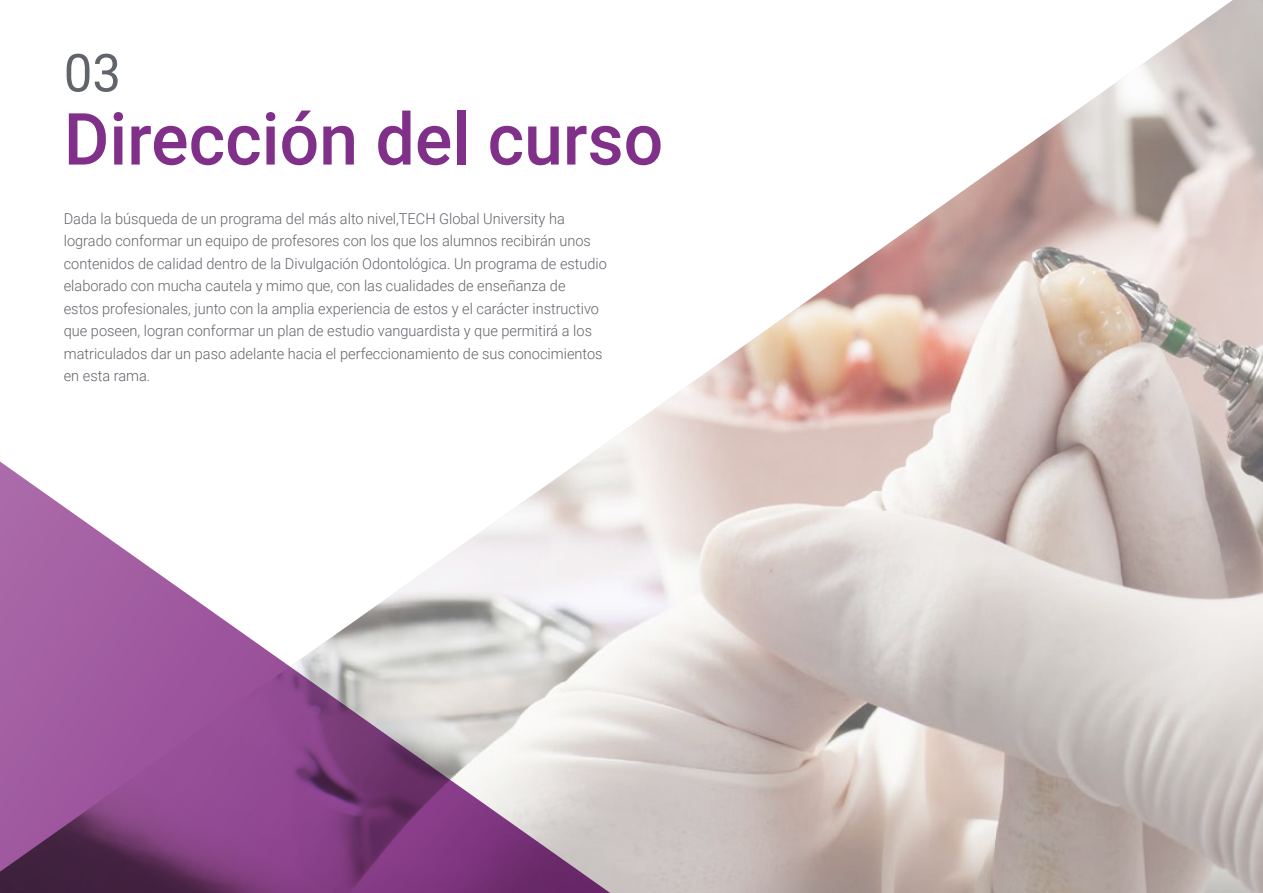
<style>
.page{position:relative;width:1263px;height:893px;background:#fff}
.page>*{position:absolute;margin:0;border:0;box-sizing:border-box;transform-origin:0 0}
.t1{font:500 72px "Roboto";color:#813089}
.t2{font:52.5px "Roboto";color:#61646a}
.t3{font:300 15px/22.5px "Roboto";color:#61646a}
</style>
<div class="page">
<img style="left:603px;top:0;width:660px;height:893px">
<svg style="left:0;top:446px;width:640px;height:447px"></svg>
<h2 class="t2" style="left:64px;top:36px;width:59px">03</h2>
<h1 class="t1" style="left:64px;top:89px;width:601px">Dirección del curso</h1>
<p class="t3" style="left:64px;top:207px;width:545px">Dada la búsqueda de un programa del más alto nivel,TECH Global University ha logrado conformar un equipo de profesores con los que los alumnos recibirán unos contenidos de calidad dentro de la Divulgación Odontológica. Un programa de estudio elaborado con mucha cautela y mimo que, con las cualidades de enseñanza de<br>estos profesionales, junto con la amplia experiencia de estos y el carácter instructivo que poseen, logran conformar un plan de estudio vanguardista y que permitirá a los matriculados dar un paso adelante hacia el perfeccionamiento de sus conocimientos en esta rama.</p>
</div>
